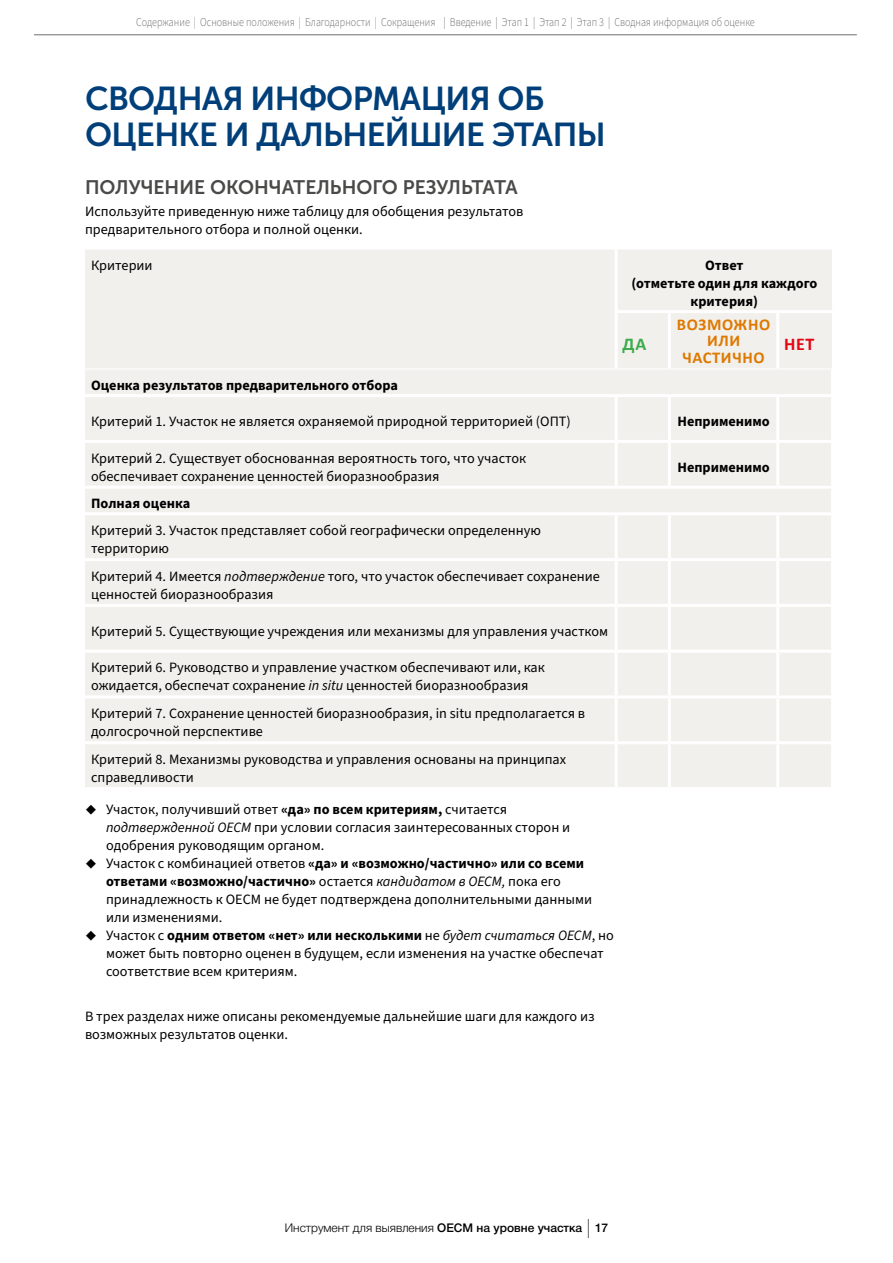
<style>
.page{position:relative;width:893px;height:1263px;background:#fff}
.page>*{position:absolute;margin:0;border:0;box-sizing:border-box;transform-origin:0 0}
.t1{font:33px/36px "Museo Sans Cyrl 700";letter-spacing:-.02em;color:#003f79}
.t2{font:19.5px "Museo Sans Cyrl 700";color:#4a4a49}
.t3{font:700 18px "Calibri";color:#e30613}
.t4{font:700 18px "Calibri";color:#3cac4d}
.t5{font:700 16.5px/16.5px "Calibri";letter-spacing:.04em;color:#de7900;text-align:center}
.t6{font:14.25px/18px "Source Sans 3";color:#000}
.t7{font:700 14.25px/18px "Source Sans 3";color:#000;text-align:center}
.t8{font:300 12px "Source Sans 3";color:#706f6f;scale:.84 1}
.t9{font:300 12px "Helvetica Neue Cyr";color:#000}
.s1{font-style:italic}
.s2{font-weight:700}
.s3{font-weight:500}
.s4{font-weight:100;font-size:19.05px}
</style>
<div class="page">
<hr style="left:34px;top:35px;width:823px;height:1px;background:#706f6f">
<div style="left:85px;top:250px;width:747px;height:537px;background:#f2f0ed"></div>
<hr style="left:831px;top:369px;width:3px;height:25px;background:#fff">
<hr style="left:831px;top:489px;width:3px;height:23px;background:#fff">
<hr style="left:85px;top:394px;width:531px;height:3px;background:#fff">
<hr style="left:616px;top:394px;width:53px;height:3px;background:#fff">
<hr style="left:615px;top:397px;width:3px;height:43px;background:#fff">
<hr style="left:669px;top:394px;width:109px;height:3px;background:#fff">
<hr style="left:668px;top:397px;width:3px;height:43px;background:#fff">
<hr style="left:778px;top:394px;width:56px;height:3px;background:#fff">
<hr style="left:776px;top:397px;width:3px;height:43px;background:#fff">
<hr style="left:831px;top:397px;width:3px;height:43px;background:#fff">
<hr style="left:85px;top:440px;width:531px;height:3px;background:#fff">
<hr style="left:616px;top:440px;width:53px;height:3px;background:#fff">
<hr style="left:615px;top:443px;width:3px;height:43px;background:#fff">
<hr style="left:669px;top:440px;width:109px;height:3px;background:#fff">
<hr style="left:668px;top:443px;width:3px;height:43px;background:#fff">
<hr style="left:778px;top:440px;width:56px;height:3px;background:#fff">
<hr style="left:776px;top:443px;width:3px;height:43px;background:#fff">
<hr style="left:831px;top:443px;width:3px;height:43px;background:#fff">
<hr style="left:85px;top:486px;width:531px;height:3px;background:#fff">
<hr style="left:616px;top:486px;width:53px;height:3px;background:#fff">
<hr style="left:669px;top:486px;width:109px;height:3px;background:#fff">
<hr style="left:778px;top:486px;width:56px;height:3px;background:#fff">
<hr style="left:85px;top:512px;width:531px;height:3px;background:#fff">
<hr style="left:616px;top:512px;width:53px;height:3px;background:#fff">
<hr style="left:615px;top:515px;width:3px;height:43px;background:#fff">
<hr style="left:669px;top:512px;width:109px;height:3px;background:#fff">
<hr style="left:668px;top:515px;width:3px;height:43px;background:#fff">
<hr style="left:778px;top:512px;width:56px;height:3px;background:#fff">
<hr style="left:776px;top:515px;width:3px;height:43px;background:#fff">
<hr style="left:831px;top:515px;width:3px;height:43px;background:#fff">
<hr style="left:85px;top:558px;width:531px;height:3px;background:#fff">
<hr style="left:616px;top:558px;width:53px;height:3px;background:#fff">
<hr style="left:615px;top:561px;width:3px;height:43px;background:#fff">
<hr style="left:669px;top:558px;width:109px;height:3px;background:#fff">
<hr style="left:668px;top:561px;width:3px;height:43px;background:#fff">
<hr style="left:778px;top:558px;width:56px;height:3px;background:#fff">
<hr style="left:776px;top:561px;width:3px;height:43px;background:#fff">
<hr style="left:831px;top:561px;width:3px;height:43px;background:#fff">
<hr style="left:85px;top:604px;width:531px;height:3px;background:#fff">
<hr style="left:616px;top:604px;width:53px;height:3px;background:#fff">
<hr style="left:615px;top:607px;width:3px;height:43px;background:#fff">
<hr style="left:669px;top:604px;width:109px;height:3px;background:#fff">
<hr style="left:668px;top:607px;width:3px;height:43px;background:#fff">
<hr style="left:778px;top:604px;width:56px;height:3px;background:#fff">
<hr style="left:776px;top:607px;width:3px;height:43px;background:#fff">
<hr style="left:831px;top:607px;width:3px;height:43px;background:#fff">
<hr style="left:85px;top:650px;width:531px;height:3px;background:#fff">
<hr style="left:616px;top:650px;width:53px;height:3px;background:#fff">
<hr style="left:615px;top:653px;width:3px;height:42px;background:#fff">
<hr style="left:669px;top:650px;width:109px;height:3px;background:#fff">
<hr style="left:668px;top:653px;width:3px;height:42px;background:#fff">
<hr style="left:778px;top:650px;width:56px;height:3px;background:#fff">
<hr style="left:776px;top:653px;width:3px;height:42px;background:#fff">
<hr style="left:831px;top:653px;width:3px;height:42px;background:#fff">
<hr style="left:85px;top:695px;width:531px;height:3px;background:#fff">
<hr style="left:616px;top:695px;width:53px;height:3px;background:#fff">
<hr style="left:615px;top:698px;width:3px;height:43px;background:#fff">
<hr style="left:669px;top:695px;width:109px;height:3px;background:#fff">
<hr style="left:668px;top:698px;width:3px;height:43px;background:#fff">
<hr style="left:778px;top:695px;width:56px;height:3px;background:#fff">
<hr style="left:776px;top:698px;width:3px;height:43px;background:#fff">
<hr style="left:831px;top:698px;width:3px;height:43px;background:#fff">
<hr style="left:85px;top:741px;width:531px;height:3px;background:#fff">
<hr style="left:616px;top:741px;width:53px;height:3px;background:#fff">
<hr style="left:615px;top:744px;width:3px;height:43px;background:#fff">
<hr style="left:669px;top:741px;width:109px;height:3px;background:#fff">
<hr style="left:668px;top:744px;width:3px;height:43px;background:#fff">
<hr style="left:778px;top:741px;width:56px;height:3px;background:#fff">
<hr style="left:776px;top:744px;width:3px;height:43px;background:#fff">
<hr style="left:831px;top:744px;width:3px;height:43px;background:#fff">
<hr style="left:85px;top:369px;width:531px;height:1px;background:#fff">
<hr style="left:616px;top:369px;width:53px;height:1px;background:#fff">
<hr style="left:669px;top:369px;width:109px;height:1px;background:#fff">
<hr style="left:778px;top:369px;width:55px;height:1px;background:#fff">
<hr style="left:615px;top:249px;width:3px;height:61px;background:#fff">
<hr style="left:615px;top:310px;width:54px;height:3px;background:#fff">
<hr style="left:615px;top:313px;width:3px;height:56px;background:#fff">
<hr style="left:669px;top:310px;width:109px;height:3px;background:#fff">
<hr style="left:668px;top:313px;width:3px;height:56px;background:#fff">
<hr style="left:778px;top:310px;width:54px;height:3px;background:#fff">
<hr style="left:776px;top:313px;width:3px;height:56px;background:#fff">
<p class="t8" style="left:136px;top:14px;width:738px">Содержание | Основные положения | Благодарности | Сокращения | Введение | Этап 1 | Этап 2 | Этап 3 | Сводная информация об оценке</p>
<h1 class="t1" style="left:85px;top:80px;width:522px">СВОДНАЯ ИНФОРМАЦИЯ ОБ<br>ОЦЕНКЕ И ДАЛЬНЕЙШИЕ ЭТАПЫ</h1>
<h2 class="t2" style="left:85px;top:176px;width:434px">ПОЛУЧЕНИЕ ОКОНЧАТЕЛЬНОГО РЕЗУЛЬТАТА</h2>
<p class="t6" style="left:85px;top:203px;width:440px">Используйте приведенную ниже таблицу для обобщения результатов предварительного отбора и полной оценки.</p>
<p class="t6" style="left:91px;top:256px;width:63px">Критерии</p>
<p class="t7" style="left:631px;top:256px;width:188px">Ответ<br>(отметьте один для каждого критерия)</p>
<p class="t4" style="left:623px;top:331px;width:25px">ДА</p>
<p class="t5" style="left:677px;top:316px;width:95px">ВОЗМОЖНО<br>ИЛИ<br>ЧАСТИЧНО</p>
<p class="t3" style="left:784px;top:331px;width:32px">НЕТ</p>
<p class="t7" style="left:91px;top:376px;width:308px">Оценка результатов предварительного отбора</p>
<p class="t6" style="left:91px;top:412px;width:481px">Критерий 1. Участок не является охраняемой природной территорией (ОПТ)</p>
<p class="t7" style="left:677px;top:412px;width:94px">Неприменимо</p>
<p class="t6" style="left:91px;top:449px;width:437px">Критерий 2. Существует обоснованная вероятность того, что участок обеспечивает сохранение ценностей биоразнообразия</p>
<p class="t7" style="left:677px;top:458px;width:94px">Неприменимо</p>
<p class="t7" style="left:91px;top:494px;width:101px">Полная оценка</p>
<p class="t6" style="left:91px;top:522px;width:452px">Критерий 3. Участок представляет собой географически определенную территорию</p>
<p class="t6" style="left:91px;top:567px;width:510px">Критерий 4. Имеется <span class="s1">подтверждение</span> того, что участок обеспечивает сохранение ценностей биоразнообразия</p>
<p class="t6" style="left:91px;top:622px;width:519px">Критерий 5. Существующие учреждения или механизмы для управления участком</p>
<p class="t6" style="left:91px;top:659px;width:455px">Критерий 6. Руководство и управление участком обеспечивают или, как ожидается, обеспечат сохранение <span class="s1">in situ</span> ценностей биоразнообразия</p>
<p class="t6" style="left:91px;top:705px;width:496px">Критерий 7. Сохранение ценностей биоразнообразия, in situ предполагается в долгосрочной перспективе</p>
<p class="t6" style="left:91px;top:751px;width:477px">Критерий 8. Механизмы руководства и управления основаны на принципах справедливости</p>
<p class="t6" style="left:106px;top:801px;width:509px">Участок, получивший ответ <span class="s2">«да» по всем критериям,</span> считается <span class="s1">подтвержденной OECM</span> при условии согласия заинтересованных сторон и одобрения руководящим органом.<br>Участок с комбинацией ответов <span class="s2">«да» и «возможно/частично» или со всеми ответами «возможно/частично»</span> остается <span class="s1">кандидатом в OECM,</span> пока его принадлежность к OECM не будет подтверждена дополнительными данными или изменениями.<br>Участок с <span class="s2">одним ответом «нет» или несколькими</span> не <span class="s1">будет считаться OECM</span>, но может быть повторно оценен в будущем, если изменения на участке обеспечат соответствие всем критериям.</p>
<p class="t6" style="left:85px;top:1007px;width:511px">В трех разделах ниже описаны рекомендуемые дальнейшие шаги для каждого из возможных результатов оценки.</p>
<p class="t9" style="left:285px;top:1221px;width:325px">Инструмент для выявления <span class="s3">OECM на уровне участка</span> <span class="s4">|</span> <span class="s3">17</span></p>
</div>
